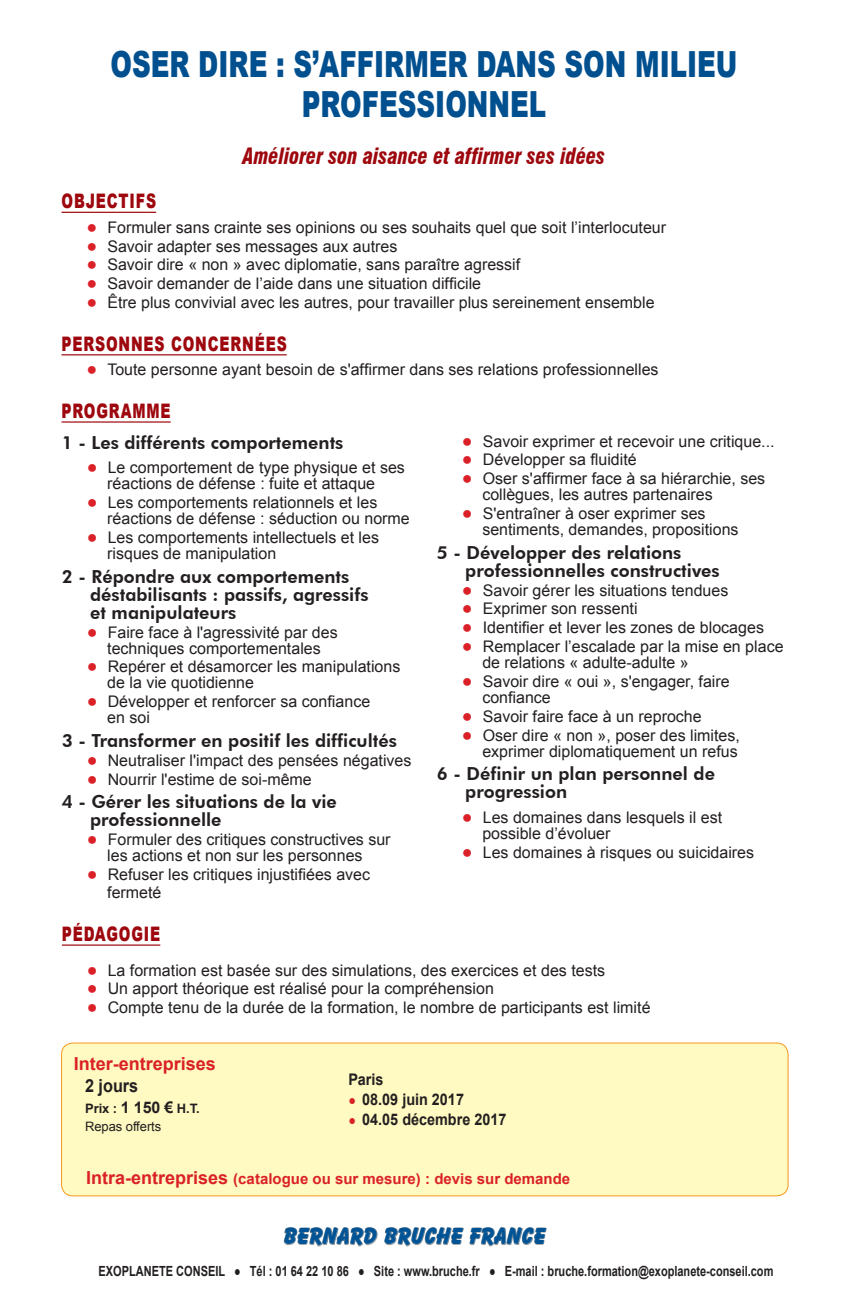
<style>
.page{position:relative;width:851px;height:1304px;background:#fff}
.page>*{position:absolute;margin:0;border:0;box-sizing:border-box;transform-origin:0 0}
.t1{font:900 36px/40px "Arial";color:#004f8f;text-align:center;scale:.72 1}
.t2{font:800 24px "Balloon BT";letter-spacing:.005em;color:#005495}
.t3{font:italic 900 condensed 22px "Swiss 721 BT";color:#9d070d;scale:.9 1}
.t4{font:900 20px "Arial";letter-spacing:.06em;color:#9d070d;scale:.7 1}
.t5{font:800 18px/18px "Futura BT";color:#231f20}
.t6{font:700 18px "Arial";color:#da2128}
.t7{font:700 18px "Arial";color:#231f20;scale:.9 1}
.t8{font:16px/16px "Arial";color:#231f20}
.t9{font:700 16px "Arial";color:#231f20;scale:.9 1}
.t10{font:700 15px "Arial";color:#da2128}
.t11{font:700 14px "Arial";color:#231f20;scale:.78 1}
.t12{font:13px/17.8px "Arial";letter-spacing:-.005em;color:#231f20}
.s1{font-weight:700;font-size:18px;color:#da2128}
.s2{font-weight:700}
.s3{font-weight:700;font-size:16px}
.s4{font-size:18px}
.s5{font-size:14px;color:#da2128}
</style>
<div class="page">
<svg style="left:283px;top:1227px;width:264px;height:20px"></svg>
<hr style="left:61px;top:212px;width:95px;height:1px;background:#9d070d">
<hr style="left:61px;top:354px;width:226px;height:1px;background:#9d070d">
<hr style="left:61px;top:421px;width:110px;height:2px;background:#9d070d">
<div style="left:62px;top:1043px;width:726px;height:153px;background:#fffac1;border-radius:11px"></div>
<div style="left:61px;top:1042px;width:727px;height:154px;border:1px solid #f7971d;border-radius:11px"></div>
<hr style="left:62px;top:944px;width:98px;height:2px;background:#9d070d">
<h1 class="t1" style="left:110px;top:43px;width:872px">OSER DIRE : S’AFFIRMER DANS SON MILIEU<br>PROFESSIONNEL</h1>
<h3 class="t3" style="left:243px;top:143px;width:404px">Améliorer son aisance et affirmer ses idées</h3>
<p class="t4" style="left:61px;top:187px;width:65px">OBJECTIFS</p>
<p class="t8" style="left:86px;top:219px;width:581px"><span class="s1">●</span> Formuler sans crainte ses opinions ou ses souhaits quel que soit l’interlocuteur</p>
<p class="t8" style="left:86px;top:238px;width:312px"><span class="s1">●</span> Savoir adapter ses messages aux autres</p>
<p class="t8" style="left:86px;top:257px;width:435px"><span class="s1">●</span> Savoir dire « non » avec diplomatie, sans paraître agressif</p>
<p class="t8" style="left:86px;top:276px;width:396px"><span class="s1">●</span> Savoir demander de l’aide dans une situation difficile</p>
<p class="t8" style="left:86px;top:295px;width:569px"><span class="s1">●</span> Être plus convivial avec les autres, pour travailler plus sereinement ensemble</p>
<p class="t4" style="left:61px;top:329px;width:66px">PERSONNES</p>
<p class="t4" style="left:171px;top:329px;width:18px">CONCE</p>
<p class="t4" style="left:230px;top:329px;width:66px">RNÉES</p>
<p class="t8" style="left:86px;top:362px;width:573px"><span class="s1">●</span> Toute personne ayant besoin de s'affirmer dans ses relations professionnelles</p>
<p class="t4" style="left:61px;top:396px;width:157px">PROGRAMME</p>
<p class="t5" style="left:62px;top:433px;width:283px">1 - Les différents comportements</p>
<p class="t8" style="left:87px;top:460px;width:319px;text-align:center"><span class="s1">●</span> Le comportement de type physique et ses réactions de défense : fuite et attaque</p>
<p class="t8" style="left:107px;top:495px;width:304px;text-indent:-20px"><span class="s1">●</span> Les comportements relationnels et les réactions de défense : séduction ou norme</p>
<p class="t8" style="left:107px;top:530px;width:273px;text-indent:-20px"><span class="s1">●</span> Les comportements intellectuels et les risques de manipulation</p>
<p class="t5" style="left:90px;top:567px;width:280px;text-indent:-28px">2 - Répondre aux comportements déstabilisants : passifs, agressifs et manipulateurs</p>
<p class="t8" style="left:87px;top:624px;width:252px;text-align:center"><span class="s1">●</span> Faire face à l'agressivité par des techniques comportementales</p>
<p class="t8" style="left:107px;top:659px;width:295px;text-indent:-20px"><span class="s1">●</span> Repérer et désamorcer les manipulations de la vie quotidienne</p>
<p class="t8" style="left:107px;top:694px;width:264px;text-indent:-20px"><span class="s1">●</span> Développer et renforcer sa confiance en soi</p>
<p class="t5" style="left:62px;top:731px;width:336px">3 - Transformer en positif les difficultés</p>
<p class="t8" style="left:87px;top:752px;width:326px"><span class="s1">●</span> Neutraliser l'impact des pensées négatives</p>
<p class="t8" style="left:87px;top:771px;width:226px"><span class="s1">●</span> Nourrir l'estime de soi-même</p>
<p class="t5" style="left:90px;top:793px;width:248px;text-indent:-28px">4 - Gérer les situations de la vie professionnelle</p>
<p class="t8" style="left:87px;top:832px;width:305px;text-align:center"><span class="s1">●</span> Formuler des critiques constructives sur les actions et non sur les personnes</p>
<p class="t8" style="left:107px;top:865px;width:264px;line-height:18px;text-indent:-20px"><span class="s1">●</span> Refuser les critiques injustifiées avec fermeté</p>
<p class="t8" style="left:462px;top:433px;width:314px"><span class="s1">●</span> Savoir exprimer et recevoir une critique...</p>
<p class="t8" style="left:462px;top:452px;width:176px"><span class="s1">●</span> Développer sa fluidité</p>
<p class="t8" style="left:482px;top:471px;width:284px;text-indent:-20px"><span class="s1">●</span> Oser s'affirmer face à sa hiérarchie, ses collègues, les autres partenaires</p>
<p class="t8" style="left:482px;top:506px;width:258px;text-indent:-20px"><span class="s1">●</span> S'entraîner à oser exprimer ses sentiments, demandes, propositions</p>
<p class="t5" style="left:465px;top:543px;width:256px;text-indent:-28px">5 - Développer des relations professionnelles constructives</p>
<p class="t8" style="left:462px;top:582px;width:268px"><span class="s1">●</span> Savoir gérer les situations tendues</p>
<p class="t8" style="left:462px;top:601px;width:177px"><span class="s1">●</span> Exprimer son ressenti</p>
<p class="t8" style="left:462px;top:620px;width:303px"><span class="s1">●</span> Identifier et lever les zones de blocages</p>
<p class="t8" style="left:482px;top:639px;width:303px;text-indent:-20px"><span class="s1">●</span> Remplacer l’escalade par la mise en place de relations « adulte-adulte »</p>
<p class="t8" style="left:482px;top:673px;width:249px;text-indent:-20px"><span class="s1">●</span> Savoir dire « oui », s'engager, faire confiance</p>
<p class="t8" style="left:462px;top:708px;width:241px"><span class="s1">●</span> Savoir faire face à un reproche</p>
<p class="t8" style="left:462px;top:727px;width:279px;text-align:right"><span class="s1">●</span> Oser dire « non », poser des limites, exprimer diplomatiquement un refus</p>
<p class="t5" style="left:465px;top:765px;width:251px;text-indent:-28px">6 - Définir un plan personnel de progression</p>
<p class="t8" style="left:482px;top:810px;width:241px;text-indent:-20px"><span class="s1">●</span> Les domaines dans lesquels il est possible d’évoluer</p>
<p class="t8" style="left:462px;top:844px;width:294px"><span class="s1">●</span> Les domaines à risques ou suicidaires</p>
<p class="t4" style="left:62px;top:919px;width:142px">PÉDAGOGIE</p>
<p class="t8" style="left:87px;top:962px;width:519px"><span class="s1">●</span> La formation est basée sur des simulations, des exercices et des tests</p>
<p class="t8" style="left:87px;top:981px;width:408px"><span class="s1">●</span> Un apport théorique est réalisé pour la compréhension</p>
<p class="t8" style="left:87px;top:1000px;width:565px"><span class="s1">●</span> Compte tenu de la durée de la formation, le nombre de participants est limité</p>
<p class="t6" style="left:74px;top:1052px;width:144px">Inter-entreprises</p>
<p class="t7" style="left:85px;top:1074px;width:61px">2 jours</p>
<p class="t12" style="left:85px;top:1100px;width:116px"><span class="s2">Prix :</span> <span class="s3">1 150 €</span> <span class="s2">H.T.<br></span>Repas offerts</p>
<p class="t10" style="left:86px;top:1169px;width:485px"><span class="s4">Intra-entreprises</span> (catalogue ou sur mesure) : devis sur demande</p>
<p class="t9" style="left:348px;top:1069px;width:41px">Paris</p>
<p class="t9" style="left:348px;top:1089px;width:130px"><span class="s5">●</span> 08.09 juin 2017</p>
<p class="t9" style="left:348px;top:1108px;width:177px"><span class="s5">●</span> 04.05 décembre 2017</p>
<h2 class="t2" style="left:283px;top:1222px;width:264px">BERNARD BRUCHE FRANCE</h2>
<p class="t11" style="left:43px;top:1262px;width:938px"><sup>172</sup> EXOPLANETE CONSEIL ● Tél : 01 64 22 10 86 ● Site : www.bruche.fr ● E-mail : bruche.formation@exoplanete-conseil.com</p>
</div>
